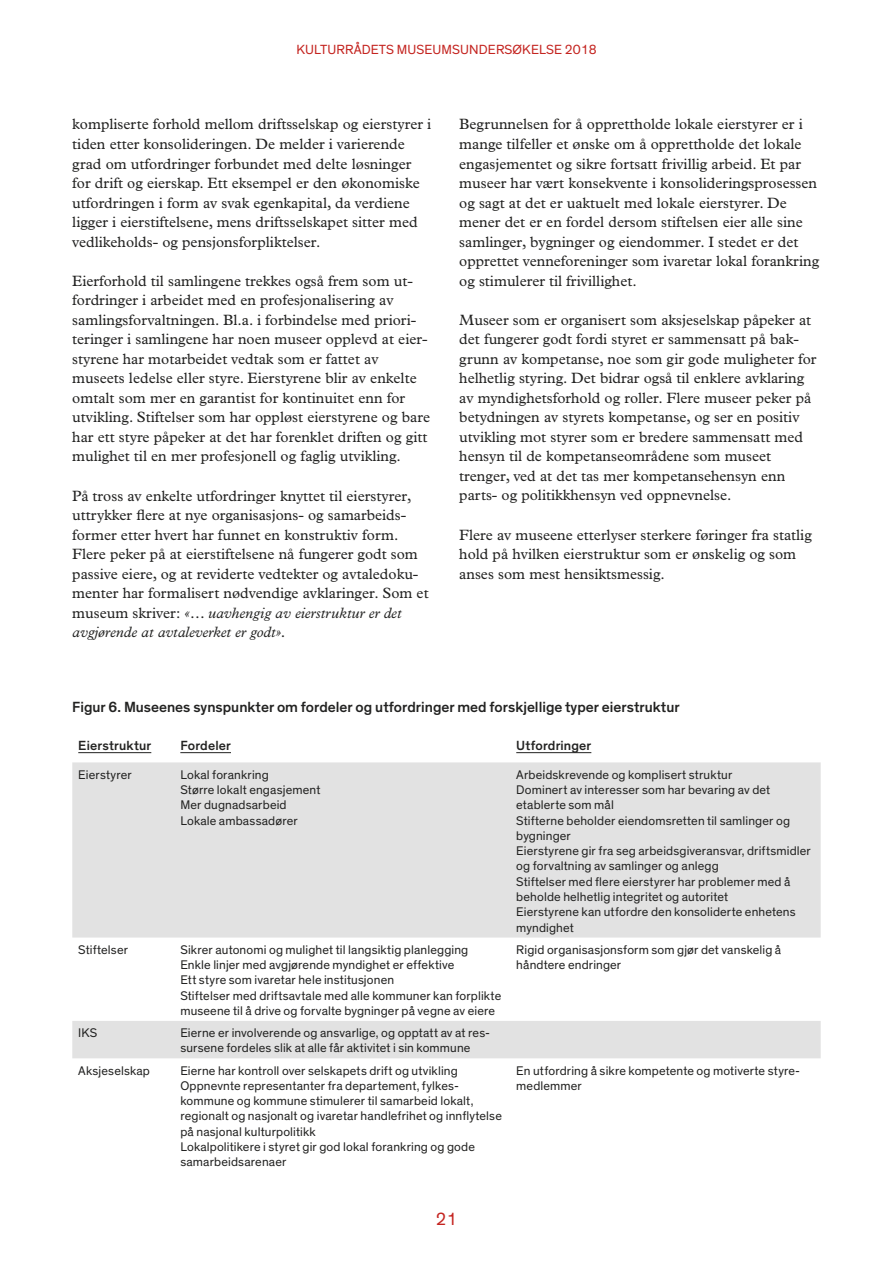
<style>
.page{position:relative;width:893px;height:1263px;background:#fff}
.page>*{position:absolute;margin:0;border:0;box-sizing:border-box;transform-origin:0 0}
.t1{font:18px "Theinhardt";color:#c42420}
.t2{font:15px/19.5px "Plantin MT Std";color:#222221}
.t3{font:500 15px "Theinhardt";color:#222221}
.t4{font:13.5px "Theinhardt";letter-spacing:.01em;color:#c42420}
.t5{font:500 13.5px "Theinhardt";letter-spacing:.01em;color:#222221}
.t6{font:12.75px/15.3px "Theinhardt";letter-spacing:.01em;color:#222221}
.s1{font-style:italic}
</style>
<div class="page">
<svg style="left:72px;top:762px;width:749px;height:296px;fill:#e2e2e2"></svg>
<hr style="left:78px;top:752px;width:73px;height:1px;background:#222221">
<hr style="left:180px;top:752px;width:51px;height:1px;background:#222221">
<hr style="left:516px;top:752px;width:75px;height:1px;background:#222221">
<p class="t4" style="left:296px;top:42px;width:302px">KULTURRÅDETS MUSEUMSUNDERSØKELSE 2018</p>
<p class="t2" style="left:72px;top:115px;width:360px">kompliserte forhold mellom driftsselskap og eierstyrer i tiden etter konsolideringen. De melder i varierende grad om utfordringer forbundet med delte løsninger for drift og eierskap. Ett eksempel er den økonomiske utfordringen i form av svak egenkapital, da verdiene ligger i eierstiftelsene, mens driftsselskapet sitter med vedlikeholds- og pensjonsforpliktelser.</p>
<p class="t2" style="left:72px;top:271px;width:359px">Eierforhold til samlingene trekkes også frem som ut&shy;fordringer i arbeidet med en profesjonalisering av samlingsforvaltningen. Bl.a. i forbindelse med priori&shy;teringer i samlingene har noen museer opplevd at eier&shy;styrene har motarbeidet vedtak som er fattet av museets ledelse eller styre. Eierstyrene blir av enkelte omtalt som mer en garantist for kontinuitet enn for utvikling. Stiftelser som har oppløst eierstyrene og bare har ett styre påpeker at det har forenklet driften og gitt mulighet til en mer profesjonell og faglig utvikling.</p>
<p class="t2" style="left:72px;top:486px;width:358px">På tross av enkelte utfordringer knyttet til eierstyrer, uttrykker flere at nye organisasjons- og samarbeids&shy;former etter hvert har funnet en konstruktiv form.<br>Flere peker på at eierstiftelsene nå fungerer godt som passive eiere, og at reviderte vedtekter og avtaledoku&shy;menter har formalisert nødvendige avklaringer. Som et museum skriver: <span class="s1">«… uavhengig av eierstruktur er det avgjørende at avtaleverket er godt».</span></p>
<p class="t2" style="left:459px;top:115px;width:362px">Begrunnelsen for å opprettholde lokale eierstyrer er i mange tilfeller et ønske om å opprettholde det lokale engasjementet og sikre fortsatt frivillig arbeid. Et par museer har vært konsekvente i konsolideringsprosessen og sagt at det er uaktuelt med lokale eierstyrer. De mener det er en fordel dersom stiftelsen eier alle sine samlinger, bygninger og eiendommer. I stedet er det opprettet venneforeninger som ivaretar lokal forankring og stimulerer til frivillighet.</p>
<p class="t2" style="left:459px;top:310px;width:359px">Museer som er organisert som aksjeselskap påpeker at det fungerer godt fordi styret er sammensatt på bak&shy;grunn av kompetanse, noe som gir gode muligheter for helhetlig styring. Det bidrar også til enklere avklaring av myndighetsforhold og roller. Flere museer peker på betydningen av styrets kompetanse, og ser en positiv utvikling mot styrer som er bredere sammensatt med hensyn til de kompetanseområdene som museet trenger, ved at det tas mer kompetansehensyn enn parts- og politikkhensyn ved oppnevnelse.</p>
<p class="t2" style="left:459px;top:525px;width:354px">Flere av museene etterlyser sterkere føringer fra statlig hold på hvilken eierstruktur som er ønskelig og som anses som mest hensiktsmessig.</p>
<p class="t3" style="left:72px;top:698px;width:609px">Figur 6. Museenes synspunkter om fordeler og utfordringer med forskjellige typer eierstruktur</p>
<p class="t5" style="left:78px;top:737px;width:75px">Eierstruktur</p>
<p class="t5" style="left:180px;top:737px;width:52px">Fordeler</p>
<p class="t5" style="left:516px;top:737px;width:77px">Utfordringer</p>
<p class="t6" style="left:78px;top:767px;width:55px">Eierstyrer</p>
<p class="t6" style="left:180px;top:767px;width:142px">Lokal forankring<br>Større lokalt engasjement<br>Mer dugnadsarbeid<br>Lokale ambassadører</p>
<p class="t6" style="left:516px;top:767px;width:296px">Arbeidskrevende og komplisert struktur<br>Dominert av interesser som har bevaring av det etablerte som mål<br>Stifterne beholder eiendomsretten til samlinger og bygninger<br>Eierstyrene gir fra seg arbeidsgiveransvar, driftsmidler og forvaltning av samlinger og anlegg<br>Stiftelser med flere eierstyrer har problemer med å beholde helhetlig integritet og autoritet<br>Eierstyrene kan utfordre den konsoliderte enhetens myndighet</p>
<p class="t6" style="left:78px;top:942px;width:51px">Stiftelser</p>
<p class="t6" style="left:180px;top:942px;width:322px">Sikrer autonomi og mulighet til langsiktig planlegging Enkle linjer med avgjørende myndighet er effektive<br>Ett styre som ivaretar hele institusjonen<br>Stiftelser med driftsavtale med alle kommuner kan forplikte museene til å drive og forvalte bygninger på vegne av eiere</p>
<p class="t6" style="left:516px;top:942px;width:266px">Rigid organisasjonsform som gjør det vanskelig å håndtere endringer</p>
<p class="t6" style="left:78px;top:1025px;width:21px">IKS</p>
<p class="t6" style="left:180px;top:1025px;width:311px">Eierne er involverende og ansvarlige, og opptatt av at res&shy;sursene fordeles slik at alle får aktivitet i sin kommune</p>
<p class="t6" style="left:78px;top:1063px;width:73px">Aksjeselskap</p>
<p class="t6" style="left:180px;top:1063px;width:323px">Eierne har kontroll over selskapets drift og utvikling Oppnevnte representanter fra departement, fylkes&shy;kommune og kommune stimulerer til samarbeid lokalt, regionalt og nasjonalt og ivaretar handlefrihet og innflytelse på nasjonal kulturpolitikk<br>Lokalpolitikere i styret gir god lokal forankring og gode samarbeidsarenaer</p>
<p class="t6" style="left:516px;top:1063px;width:285px">En utfordring å sikre kompetente og motiverte styre&shy;medlemmer</p>
<p class="t1" style="left:436px;top:1208px;width:23px">21</p>
</div>
